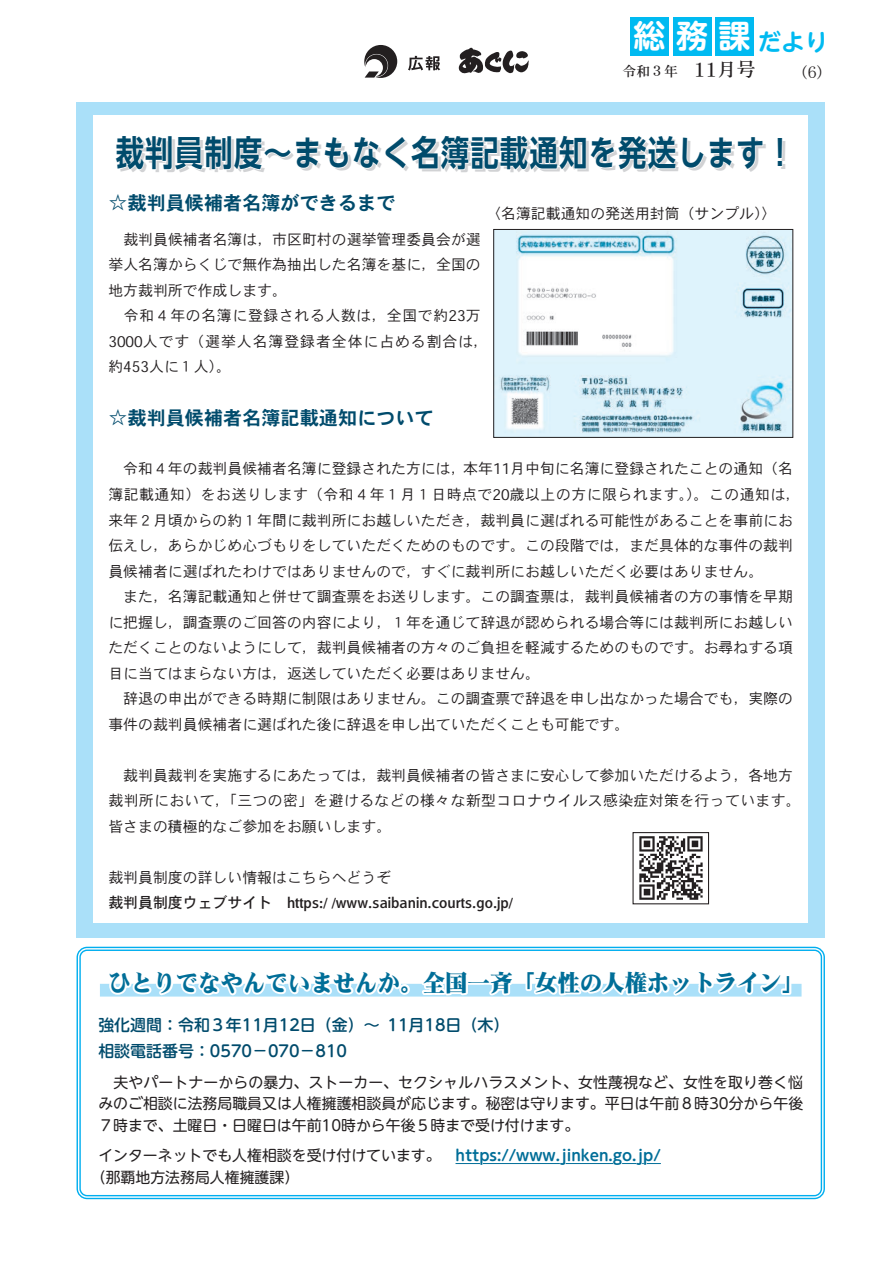
<style>
.page{position:relative;width:893px;height:1263px;background:#fff}
.page>*{position:absolute;margin:0;border:0;box-sizing:border-box;transform-origin:0 0}
.t1{font:700 35.1px "UD Shin Go NT Pr 6 De";letter-spacing:.04em;color:#004b6c;scale:.81 1}
.t2{font:700 31.95px "UD Shin M Go Pr 6 N De";color:#fff}
.t3{font:23.4px "DF Mincho UB WINP RKSJ H";color:#006e98;scale:.96 1}
.t4{font:700 23.4px "UD Shin M Go Pr 6 N De";color:#00baf1}
.t5{font:19.2px "Heisei Kaku Go Std W7";color:#004b6c}
.t6{font:19.2px "DFHS Mincho W5 WINP RKSJ H";color:#231f20}
.t7{font:500 15.9px/25.5px "UD Shin M Go Pr 6 N";color:#004b6c}
.t8{font:15.9px "DFHS Mincho W3 WINP RKSJ H";color:#231f20}
.t9{font:14.85px/25.5px "Heisei Kaku Go Std W3";color:#231f20}
.t10{font:14.85px/21.3px "UD Shin M Go Pr 6 N";color:#231f20;text-align:justify}
.t11{font:700 14.85px "UD Shin M Go Pr 6 N De";color:#006e98}
.t12{font:14.85px "Heisei Kaku Go Std W5";color:#231f20}
.t13{font:13.8px "DFHS Mincho W5 WINP RKSJ H";color:#231f20}
.s1{color:#d1d2d4}
.s2{color:#004b6c}
.s3{font-family:"UD Shin M Go Pr 6 N";font-weight:400;color:#231f20}
</style>
<div class="page">
<div style="left:77px;top:102px;width:748px;height:836px;background:#aae0f9"></div>
<div style="left:630px;top:17px;width:39px;height:38px;background:#00baf1"></div>
<div style="left:673px;top:17px;width:38px;height:38px;background:#00baf1"></div>
<div style="left:715px;top:17px;width:39px;height:38px;background:#00baf1"></div>
<div style="left:94px;top:115px;width:714px;height:807px;background:#fff"></div>
<img style="left:495px;top:231px;width:296px;height:205px">
<div style="left:493px;top:229px;width:300px;height:209px;border:1px solid #231f20"></div>
<div style="left:100px;top:984px;width:701px;height:12px;background:#aae0f9"></div>
<hr style="left:455px;top:1163px;width:206px;height:1px;background:#006e98">
<svg style="left:105px;top:922px;width:411px;height:75px"></svg>
<svg style="left:523px;top:949px;width:270px;height:48px"></svg>
<svg style="left:456px;top:1163px;width:205px;height:2px"></svg>
<img style="left:639px;top:836px;width:64px;height:64px">
<div style="left:632px;top:832px;width:77px;height:72px;border:1px solid #231f20"></div>
<svg style="left:364px;top:45px;width:33px;height:33px"></svg>
<svg style="left:459px;top:48px;width:70px;height:25px"></svg>
<svg style="left:408px;top:56px;width:32px;height:15px"></svg>
<h2 class="t2" style="left:634px;top:9px;width:118px">総務課</h2>
<h3 class="t4" style="left:758px;top:23px;width:72px">だより</h3>
<p class="t13" style="left:623px;top:64px;width:57px">令和３年</p>
<p class="t6" style="left:694px;top:60px;width:63px">11月号</p>
<p class="t8" style="left:791px;top:64px;width:43px">) (6</p>
<h1 class="t1" style="left:116px;top:125px;width:843px">裁判員制度～まもなく名簿記載通知を発送します<span class="s1">!</span>！</h1>
<p class="t5" style="left:108px;top:192px;width:289px">☆裁判員候補者名簿ができるまで</p>
<p class="t9" style="left:108px;top:227px;width:381px">　裁判員候補者名簿は，市区町村の選挙管理委員会が選挙人名簿からくじで無作為抽出した名簿を基に，全国の地方裁判所で作成します。<br>　令和４年の名簿に登録される人数は，全国で約23万<br>3000人です（選挙人名簿登録者全体に占める割合は，約453人に１人。(</p>
<p class="t5" style="left:108px;top:406px;width:327px">☆裁判員候補者名簿記載通知について</p>
<p class="t9" style="left:463px;top:456px;width:331px">本年11月中旬に名簿に登録されたことの通知（名</p>
<p class="t9" style="left:479px;top:201px;width:299px"><span class="s2">　</span>〈名簿記載通知の発送用封筒（サンプル〈(</p>
<p class="t9" style="left:108px;top:456px;width:693px">　令和４年の裁判員候補者名簿に登録された方には，<br>簿記載通知）をお送りします（令和４年１月１日時点で20歳以上の方に限られます。）。この通知は，来年２月頃からの約１年間に裁判所にお越しいただき，裁判員に選ばれる可能性があることを事前にお伝えし，あらかじめ心づもりをしていただくためのものです。この段階では，まだ具体的な事件の裁判員候補者に選ばれたわけではありませんので，すぐに裁判所にお越しいただく必要はありません。<br>　また，名簿記載通知と併せて調査票をお送りします。この調査票は，裁判員候補者の方の事情を早期に把握し，調査票のご回答の内容により，１年を通じて辞退が認められる場合等には裁判所にお越しいただくことのないようにして，裁判員候補者の方々のご負担を軽減するためのものです。お尋ねする項目に当てはまらない方は，返送していただく必要はありません。<br>　辞退の申出ができる時期に制限はありません。この調査票で辞退を申し出なかった場合でも，実際の事件の裁判員候補者に選ばれた後に辞退を申し出ていただくことも可能です。</p>
<p class="t9" style="left:108px;top:762px;width:694px">　裁判員裁判を実施するにあたっては，裁判員候補者の皆さまに安心して参加いただけるよう，各地方裁判所において「，三つの密」を避けるなどの様々な新型コロナウイルス感染症対策を行っています。皆さまの積極的なご参加をお願いします。</p>
<p class="t9" style="left:108px;top:864px;width:284px">裁判員制度の詳しい情報はこちらへどうぞ</p>
<p class="t12" style="left:108px;top:894px;width:406px">裁判員制度ウェブサイト　https /:/ www.saibanin.courts.go j p. /</p>
<h3 class="t3" style="left:108px;top:971px;width:726px">ひとりでなやんでいませんか。全国一斉「女性の人権ホットライン「</h3>
<p class="t7" style="left:388px;top:1011px;width:123px">11月18日（木(</p>
<p class="t7" style="left:98px;top:1011px;width:283px">強化週間：令和３年11月12日（金）～相談電話番号：0570－070－810</p>
<p class="t10" style="left:98px;top:1071px;width:706px">　夫やパートナーからの暴力、ストーカー、セクシャルハラスメント、女性蔑視など、女性を取り巻く悩みのご相談に法務局職員又は人権擁護相談員が応じます。秘密は守ります。平日は午前８時30分から午後７時まで、土曜日・日曜日は午前10時から午後５時まで受け付けます。</p>
<p class="t11" style="left:98px;top:1143px;width:564px"><span class="s3">インターネットでも人権相談を受け付けています。　</span>https://www.jinken.go.jp/</p>
<p class="t10" style="left:91px;top:1165px;width:210px">（那覇地方法務局人権擁護課(</p>
</div>
